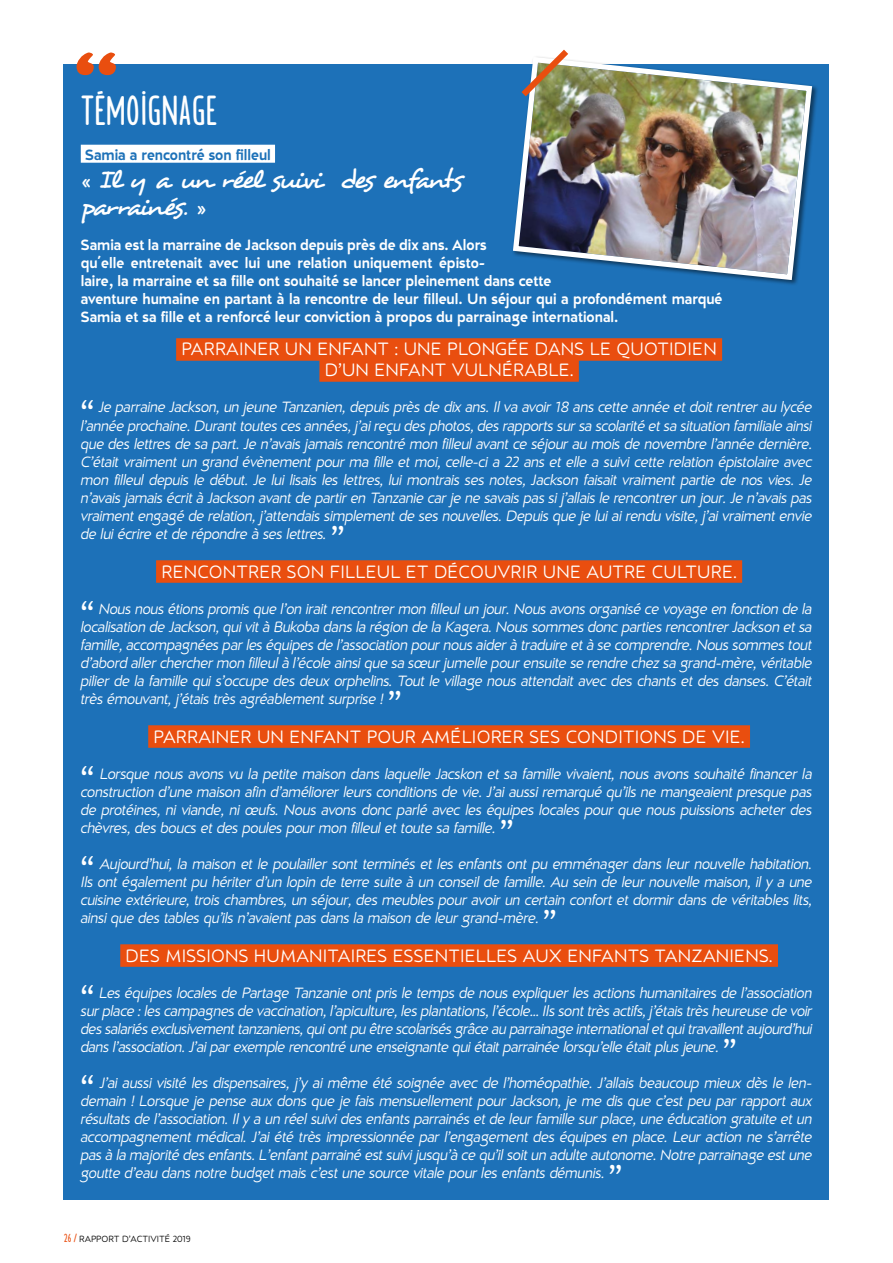
<style>
.page{position:relative;width:893px;height:1263px;background:#fff}
.page>*{position:absolute;margin:0;border:0;box-sizing:border-box;transform-origin:0 0}
.t1{font:42px "Borden";color:#fff}
.t2{font:italic 27px/27px "Desyrel";letter-spacing:-.07em;color:#fff}
.t3{font:18px/21px "D Hanna Soft";letter-spacing:.01em;color:#fff;text-align:center}
.t4{font:italic 15px/18px "D Hanna Soft";letter-spacing:-.01em;color:#fff;text-align:justify}
.t5{font:700 15px/18px "D Hanna Soft";color:#fff}
.t6{font:700 15px "D Hanna Soft";color:#1d71b8}
.t7{font:9px "D Hanna Soft";color:#000}
.s1{font-style:normal}
.s2{font-weight:700;font-style:normal;font-size:24px}
.s3{font-family:"Borden";font-size:12px;color:#e94e0f}
</style>
<div class="page">
<div style="left:64px;top:64px;width:765px;height:1135px;background:#1d71b8"></div>
<div style="left:81px;top:145px;width:194px;height:18px;background:#fff"></div>
<div style="left:176px;top:338px;width:546px;height:23px;background:#e94e0f"></div>
<div style="left:319px;top:359px;width:260px;height:23px;background:#e94e0f"></div>
<div style="left:156px;top:560px;width:586px;height:23px;background:#e94e0f"></div>
<div style="left:148px;top:725px;width:602px;height:23px;background:#e94e0f"></div>
<div style="left:120px;top:944px;width:658px;height:23px;background:#e94e0f"></div>
<svg style="left:77px;top:53px;width:39px;height:22px"></svg>
<div style="left:512px;top:55px;width:307px;height:232px;background:#1d71b8"></div>
<img style="left:512px;top:55px;width:303px;height:228px">
<svg style="left:515px;top:49px;width:60px;height:54px"></svg>
<h1 class="t1" style="left:81px;top:84px;width:138px">TÉMOIGNAGE</h1>
<p class="t6" style="left:85px;top:145px;width:187px">Samia a rencontré son filleul</p>
<h2 class="t2" style="left:81px;top:166px;width:388px"><span class="s1">«</span> Il y a un réel suivi des enfants parrainés. <span class="s1">»</span></h2>
<p class="t5" style="left:81px;top:236px;width:643px">Samia est la marraine de Jackson depuis près de dix ans. Alors<br>qu'elle entretenait avec lui une relation uniquement épisto-<br>laire, la marraine et sa fille ont souhaité se lancer pleinement dans cette<br>aventure humaine en partant à la rencontre de leur filleul. Un séjour qui a profondément marqué Samia et sa fille et a renforcé leur conviction à propos du parrainage international.</p>
<p class="t3" style="left:181px;top:339px;width:537px">PARRAINER UN ENFANT : UNE PLONGÉE DANS LE QUOTIDIEN<br>D’UN ENFANT VULNÉRABLE.</p>
<p class="t4" style="left:81px;top:399px;width:733px"><span class="s2">“</span> Je parraine Jackson, un jeune Tanzanien, depuis près de dix ans. Il va avoir 18 ans cette année et doit rentrer au lycée l’année prochaine. Durant toutes ces années, j’ai reçu des photos, des rapports sur sa scolarité et sa situation familiale ainsi que des lettres de sa part. Je n’avais jamais rencontré mon filleul avant ce séjour au mois de novembre l’année dernière.<br>C’était vraiment un grand évènement pour ma fille et moi, celle-ci a 22 ans et elle a suivi cette relation épistolaire avec mon filleul depuis le début. Je lui lisais les lettres, lui montrais ses notes, Jackson faisait vraiment partie de nos vies. Je n’avais jamais écrit à Jackson avant de partir en Tanzanie car je ne savais pas si j’allais le rencontrer un jour. Je n’avais pas vraiment engagé de relation, j’attendais simplement de ses nouvelles. Depuis que je lui ai rendu visite, j’ai vraiment envie de lui écrire et de répondre à ses lettres. <span class="s2">”</span></p>
<p class="t3" style="left:161px;top:561px;width:577px">RENCONTRER SON FILLEUL ET DÉCOUVRIR UNE AUTRE CULTURE.</p>
<p class="t4" style="left:81px;top:600px;width:733px"><span class="s2">“</span> Nous nous étions promis que l’on irait rencontrer mon filleul un jour. Nous avons organisé ce voyage en fonction de la localisation de Jackson, qui vit à Bukoba dans la région de la Kagera. Nous sommes donc parties rencontrer Jackson et sa famille, accompagnées par les équipes de l’association pour nous aider à traduire et à se comprendre. Nous sommes tout d’abord aller chercher mon filleul à l’école ainsi que sa sœur jumelle pour ensuite se rendre chez sa grand-mère, véritable pilier de la famille qui s’occupe des deux orphelins. Tout le village nous attendait avec des chants et des danses. C’était très émouvant, j’étais très agréablement surprise ! <span class="s2">”</span></p>
<p class="t3" style="left:154px;top:726px;width:593px">PARRAINER UN ENFANT POUR AMÉLIORER SES CONDITIONS DE VIE.</p>
<p class="t4" style="left:81px;top:765px;width:733px"><span class="s2">“</span> Lorsque nous avons vu la petite maison dans laquelle Jacskon et sa famille vivaient, nous avons souhaité financer la construction d’une maison afin d’améliorer leurs conditions de vie. J’ai aussi remarqué qu’ils ne mangeaient presque pas de protéines, ni viande, ni œufs. Nous avons donc parlé avec les équipes locales pour que nous puissions acheter des chèvres, des boucs et des poules pour mon filleul et toute sa famille. <span class="s2">”</span></p>
<p class="t4" style="left:81px;top:855px;width:733px"><span class="s2">“</span> Aujourd’hui, la maison et le poulailler sont terminés et les enfants ont pu emménager dans leur nouvelle habitation.<br>Ils ont également pu hériter d’un lopin de terre suite à un conseil de famille. Au sein de leur nouvelle maison, il y a une cuisine extérieure, trois chambres, un séjour, des meubles pour avoir un certain confort et dormir dans de véritables lits, ainsi que des tables qu’ils n’avaient pas dans la maison de leur grand-mère. <span class="s2">”</span></p>
<p class="t3" style="left:126px;top:945px;width:649px">DES MISSIONS HUMANITAIRES ESSENTIELLES AUX ENFANTS TANZANIENS.</p>
<p class="t4" style="left:81px;top:984px;width:733px"><span class="s2">“</span> Les équipes locales de Partage Tanzanie ont pris le temps de nous expliquer les actions humanitaires de l’association sur place : les campagnes de vaccination, l’apiculture, les plantations, l’école… Ils sont très actifs, j’étais très heureuse de voir des salariés exclusivement tanzaniens, qui ont pu être scolarisés grâce au parrainage international et qui travaillent aujourd’hui dans l’association. J’ai par exemple rencontré une enseignante qui était parrainée lorsqu’elle était plus jeune. <span class="s2">”</span></p>
<p class="t4" style="left:81px;top:1074px;width:733px"><span class="s2">“</span> J’ai aussi visité les dispensaires, j’y ai même été soignée avec de l’homéopathie. J’allais beaucoup mieux dès le len&shy;demain ! Lorsque je pense aux dons que je fais mensuellement pour Jackson, je me dis que c’est peu par rapport aux résultats de l’association. Il y a un réel suivi des enfants parrainés et de leur famille sur place, une éducation gratuite et un accompagnement médical. J’ai été très impressionnée par l’engagement des équipes en place. Leur action ne s’arrête pas à la majorité des enfants. L’enfant parrainé est suivi jusqu’à ce qu’il soit un adulte autonome. Notre parrainage est une goutte d’eau dans notre budget mais c’est une source vitale pour les enfants démunis. <span class="s2">”</span></p>
<p class="t7" style="left:64px;top:1233px;width:129px"><span class="s3">26 /</span> RAPPORT D’ACTIVITÉ 2019</p>
</div>
